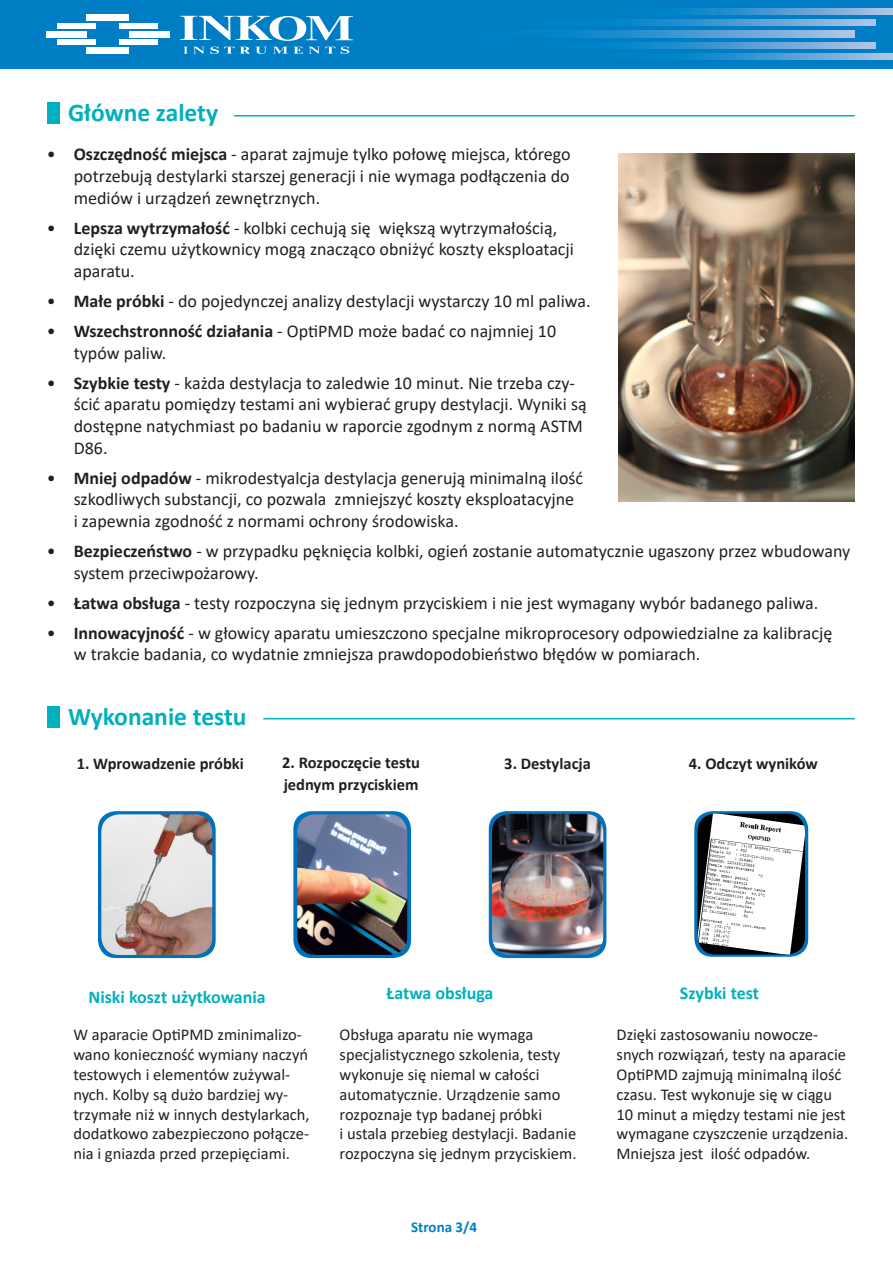
<style>
.page{position:relative;width:893px;height:1263px;background:#fff}
.page>*{position:absolute;margin:0;border:0;box-sizing:border-box;transform-origin:0 0}
.t1{font:700 25.5px "Calibri";color:#00b0bc}
.t2{font:18px/21.6px "Calibri";color:#231f20}
.t3{font:700 18px "Calibri";color:#00b0bc}
.t4{font:16.5px/19.8px "Calibri";color:#231f20}
.t5{font:700 16.5px "Calibri";color:#231f20}
.t6{font:700 15px "Calibri";color:#007ec5}
.s1{font-weight:700}
</style>
<div class="page">
<div style="left:0;top:0;width:893px;height:68px;background:#007ec5"></div>
<svg style="left:695px;top:8px;width:198px;height:7px"></svg>
<svg style="left:637px;top:19px;width:239px;height:7px;background:#5ca1d6"></svg>
<svg style="left:584px;top:31px;width:271px;height:6px;background:#5ca1d6"></svg>
<svg style="left:638px;top:42px;width:238px;height:7px;background:#5ca1d6"></svg>
<svg style="left:695px;top:54px;width:198px;height:6px"></svg>
<div style="left:87px;top:14px;width:42px;height:7px;background:#fff"></div>
<div style="left:87px;top:47px;width:42px;height:6px;background:#fff"></div>
<div style="left:129px;top:31px;width:40px;height:6px;background:#fff"></div>
<div style="left:47px;top:31px;width:40px;height:6px;background:#fff"></div>
<div style="left:119px;top:39px;width:38px;height:6px;background:#fff"></div>
<div style="left:57px;top:39px;width:39px;height:6px;background:#fff"></div>
<div style="left:119px;top:23px;width:38px;height:6px;background:#fff"></div>
<div style="left:57px;top:23px;width:39px;height:6px;background:#fff"></div>
<svg style="left:180px;top:16px;width:173px;height:25px"></svg>
<svg style="left:184px;top:47px;width:50px;height:7px"></svg>
<svg style="left:240px;top:47px;width:26px;height:7px"></svg>
<svg style="left:273px;top:47px;width:62px;height:7px"></svg>
<svg style="left:341px;top:47px;width:8px;height:7px"></svg>
<div style="left:47px;top:102px;width:13px;height:21px;background:#00b0bc"></div>
<hr style="left:234px;top:115px;width:621px;height:1px;background:#00b0bc">
<div style="left:98px;top:811px;width:118px;height:147px;background:#0072bc;border-radius:18px"></div>
<img style="left:101px;top:814px;width:111px;height:141px">
<div style="left:293px;top:811px;width:118px;height:147px;background:#0072bc;border-radius:18px"></div>
<img style="left:297px;top:814px;width:110px;height:141px">
<svg style="left:489px;top:811px;width:117px;height:147px"></svg>
<img style="left:492px;top:814px;width:111px;height:141px">
<div style="left:694px;top:811px;width:114px;height:146px;background:#0072bc;border-radius:18px"></div>
<img style="left:697px;top:813px;width:108px;height:141px">
<div style="left:47px;top:706px;width:13px;height:21px;background:#00b0bc"></div>
<hr style="left:263px;top:718px;width:592px;height:1px;background:#00b0bc">
<img style="left:619px;top:153px;width:236px;height:348px">
<p class="t1" style="left:68px;top:95px;width:152px">Główne zalety</p>
<p class="t2" style="left:74px;top:143px;width:498px;text-align:justify;text-indent:-27px">• <span class="s1">Oszczędność miejsca</span> - aparat zajmuje tylko połowę miejsca, którego potrzebują destylarki starszej generacji i nie wymaga podłączenia do mediów i urządzeń zewnętrznych.</p>
<p class="t2" style="left:74px;top:216px;width:502px;text-indent:-27px">• <span class="s1">Lepsza wytrzymałość</span> - kolbki cechują się większą wytrzymałością, dzięki czemu użytkownicy mogą znacząco obniżyć koszty eksploatacji aparatu.</p>
<p class="t2" style="left:47px;top:290px;width:545px">• <span class="s1">Małe próbki</span> - do pojedynczej analizy destylacji wystarczy 10 ml paliwa.</p>
<p class="t2" style="left:74px;top:320px;width:484px;text-indent:-27px">• <span class="s1">Wszechstronność działania</span> - OptiPMD może badać co najmniej 10 typów paliw.</p>
<p class="t2" style="left:74px;top:372px;width:514px;text-indent:-27px">• <span class="s1">Szybkie testy</span> - każda destylacja to zaledwie 10 minut. Nie trzeba czy&shy;ścić aparatu pomiędzy testami ani wybierać grupy destylacji. Wyniki są dostępne natychmiast po badaniu w raporcie zgodnym z normą ASTM D86.</p>
<p class="t2" style="left:74px;top:466px;width:511px;text-indent:-27px">• <span class="s1">Mniej odpadów</span> - mikrodestyalcja destylacja generują minimalną ilość szkodliwych substancji, co pozwala zmniejszyć koszty eksploatacyjne<br>i zapewnia zgodność z normami ochrony środowiska.</p>
<p class="t2" style="left:74px;top:540px;width:778px;text-indent:-27px">• <span class="s1">Bezpieczeństwo</span> - w przypadku pęknięcia kolbki, ogień zostanie automatycznie ugaszony przez wbudowany system przeciwpożarowy.</p>
<p class="t2" style="left:47px;top:591px;width:773px">• <span class="s1">Łatwa obsługa</span> - testy rozpoczyna się jednym przyciskiem i nie jest wymagany wybór badanego paliwa.</p>
<p class="t2" style="left:74px;top:622px;width:760px;text-indent:-27px">• <span class="s1">Innowacyjność</span> - w głowicy aparatu umieszczono specjalne mikroprocesory odpowiedzialne za kalibrację w trakcie badania, co wydatnie zmniejsza prawdopodobieństwo błędów w pomiarach.</p>
<p class="t1" style="left:68px;top:699px;width:180px">Wykonanie testu</p>
<p class="t5" style="left:77px;top:752px;width:169px">1. Wprowadzenie próbki</p>
<p class="t5" style="left:282px;top:751px;width:139px">2. Rozpoczęcie testu</p>
<p class="t5" style="left:284px;top:773px;width:136px">jednym przyciskiem</p>
<p class="t5" style="left:504px;top:752px;width:88px">3. Destylacja</p>
<p class="t5" style="left:689px;top:752px;width:130px">4. Odczyt wyników</p>
<p class="t3" style="left:88px;top:984px;width:179px">Niski koszt użytkowania</p>
<p class="t3" style="left:387px;top:980px;width:108px">Łatwa obsługa</p>
<p class="t3" style="left:680px;top:980px;width:81px">Szybki test</p>
<p class="t4" style="left:616px;top:1024px;width:233px">Dzięki zastosowaniu nowocze&shy;snych rozwiązań, testy na aparacie<br>OptiPMD zajmują minimalną ilość czasu. Test wykonuje się w ciągu<br>10 minut a między testami nie jest wymagane czyszczenie urządzenia.<br>Mniejsza jest ilość odpadów.</p>
<p class="t4" style="left:73px;top:1024px;width:238px">W aparacie OptiPMD zminimalizo&shy;wano konieczność wymiany naczyń testowych i elementów zużywal&shy;nych. Kolby są dużo bardziej wy&shy;trzymałe niż w innych destylarkach, dodatkowo zabezpieczono połącze&shy;nia i gniazda przed przepięciami.</p>
<p class="t4" style="left:340px;top:1024px;width:238px">Obsługa aparatu nie wymaga specjalistycznego szkolenia, testy wykonuje się niemal w całości automatycznie. Urządzenie samo rozpoznaje typ badanej próbki<br>i ustala przebieg destylacji. Badanie rozpoczyna się jednym przyciskiem.</p>
<p class="t6" style="left:411px;top:1216px;width:68px">Strona 3/4</p>
</div>
